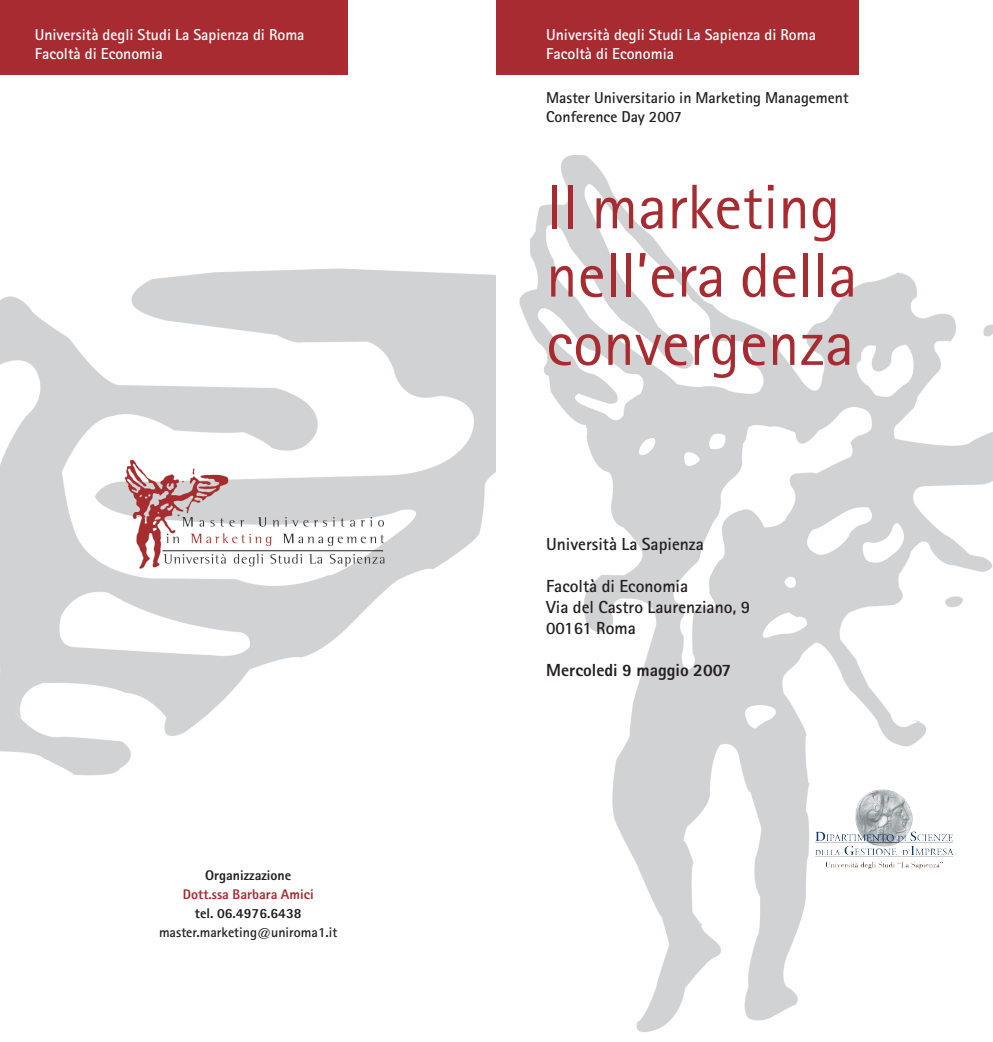
<style>
.page{position:relative;width:993px;height:1042px;background:#fff}
.page>*{position:absolute;margin:0;border:0;box-sizing:border-box;transform-origin:0 0}
.t1{font:63px/68.2px "Rotis Sans Serif";color:#a72b30}
.t2{font:700 17.5px/21px "Rotis Sans Serif";color:#231f20}
.t3{font:800 17.5px "Rotis Sans Serif";color:#231f20}
.t4{font:700 15.75px/18.9px "Rotis Sans Serif";color:#fff}
.t5{font:700 15.75px/18.9px "Rotis Sans Serif";color:#231f20}
.t6{font:800 14px "Rotis Sans Serif";color:#231f20}
.t7{font:700 14px "Rotis Sans Serif";color:#231f20}
.t8{font:800 14px "Rotis Sans Serif";color:#a72b30}
</style>
<div class="page">
<img style="left:0;top:0;width:496px;height:776px">
<img style="left:510px;top:50px;width:482px;height:982px">
<div style="left:0;top:0;width:347px;height:74px;background:#a72b30"></div>
<div style="left:496px;top:0;width:362px;height:74px;background:#a72b30"></div>
<img style="left:944px;top:834px;width:9px;height:21px">
<hr style="left:162px;top:550px;width:221px;height:1px;background:#231f20">
<p class="t4" style="left:35px;top:27px;width:271px">Università degli Studi La Sapienza di Roma<br>Facoltà di Economia</p>
<p class="t4" style="left:546px;top:27px;width:271px">Università degli Studi La Sapienza di Roma<br>Facoltà di Economia</p>
<p class="t5" style="left:546px;top:89px;width:304px">Master Universitario in Marketing Management<br>Conference Day 2007</p>
<h1 class="t1" style="left:546px;top:179px;width:313px">Il marketing nell’era della convergenza</h1>
<p class="t6" style="left:205px;top:870px;width:88px">Organizzazione</p>
<p class="t8" style="left:183px;top:889px;width:132px">Dott.ssa Barbara Amici</p>
<p class="t6" style="left:195px;top:908px;width:108px">tel. 06.4976.6438</p>
<p class="t7" style="left:159px;top:928px;width:180px">master.marketing@uniroma1.it</p>
<p class="t2" style="left:546px;top:535px;width:159px">Università La Sapienza</p>
<p class="t2" style="left:546px;top:577px;width:205px">Facoltà di Economia<br>Via del Castro Laurenziano, 9<br>00161 Roma</p>
<p class="t3" style="left:546px;top:664px;width:186px">Mercoledi 9 maggio 2007</p>
</div>
